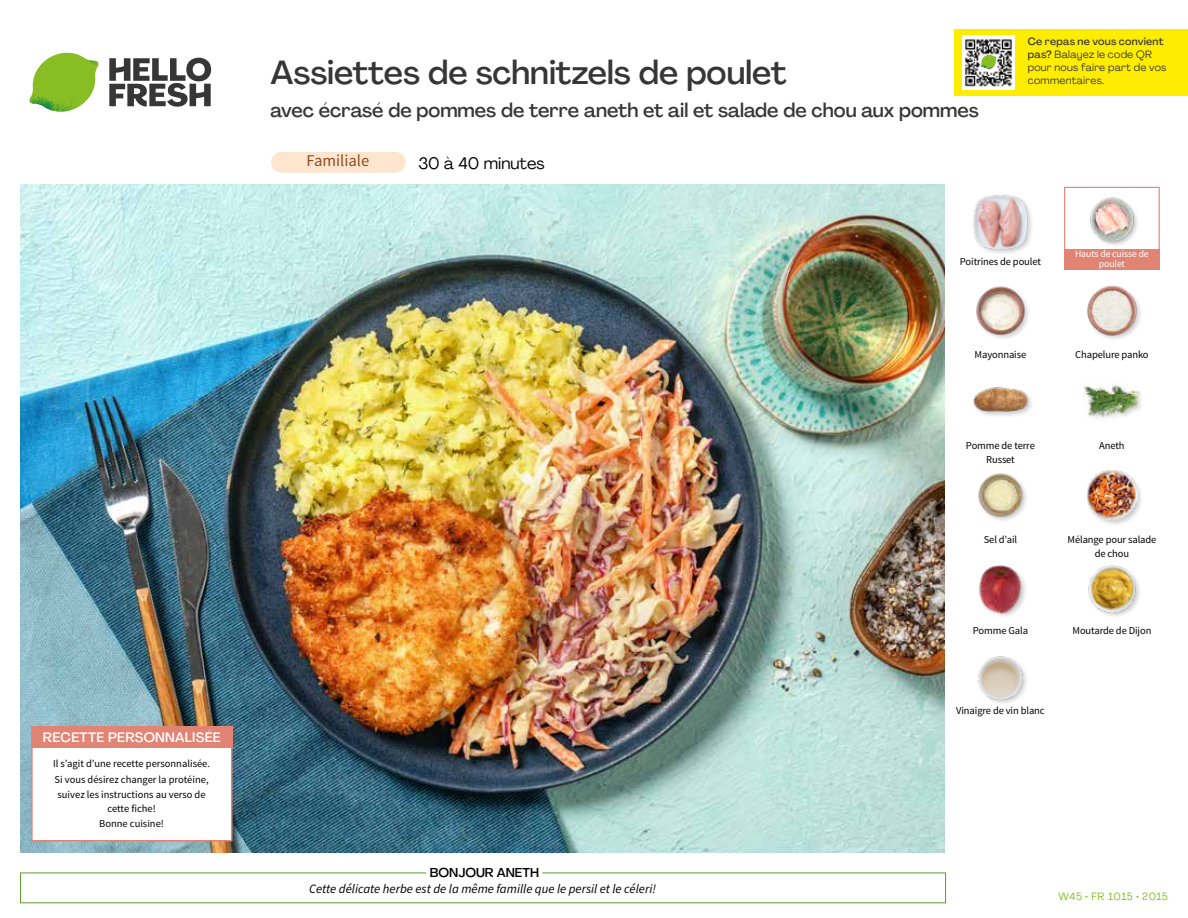
<style>
.page{position:relative;width:1188px;height:918px;background:#fff}
.page>*{position:absolute;margin:0;border:0;box-sizing:border-box;transform-origin:0 0}
.t1{font:500 33px "Agrandir";color:#373636}
.t2{font:500 19.5px "Agrandir";color:#373636}
.t3{font:16.5px "Agrandir";color:#000}
.t4{font:16.5px "Source Sans Pro";color:#944a1e}
.t5{font:500 13.5px "Agrandir";letter-spacing:.02em;color:#fff}
.t6{font:italic 12.75px "Source Sans Pro";color:#000}
.t7{font:500 12.75px "Agrandir";color:#000}
.t8{font:10.5px/15.6px "Source Sans Pro";letter-spacing:-.01em;color:#000;text-align:center}
.t9{font:10.5px/12.8px "Agrandir";letter-spacing:.02em;color:#3c3c3b}
.t10{font:10.5px "Agrandir";letter-spacing:.05em;color:#89bd24}
.t11{font:9.75px/10.5px "Source Sans Pro";letter-spacing:-.01em;color:#fff;text-align:center}
.s1{font-weight:500}
</style>
<div class="page">
<svg style="left:109px;top:57px;width:102px;height:50px"></svg>
<svg style="left:34px;top:53px;width:62px;height:40px"></svg>
<img style="left:67px;top:53px;width:32px;height:26px">
<img style="left:33px;top:75px;width:59px;height:11px">
<img style="left:29px;top:79px;width:61px;height:33px">
<img style="left:65px;top:86px;width:27px;height:25px">
<img style="left:21px;top:184px;width:924px;height:668px">
<div style="left:271px;top:152px;width:135px;height:21px;background:#fde5cf;border-radius:10px"></div>
<img style="left:978px;top:656px;width:49px;height:48px">
<img style="left:1088px;top:565px;width:52px;height:51px">
<div style="left:979px;top:565px;width:49px;height:54px;background:#000;opacity:.2"></div>
<img style="left:979px;top:565px;width:47px;height:49px">
<div style="left:1086px;top:469px;width:58px;height:58px;background:#000;opacity:.2"></div>
<img style="left:1087px;top:470px;width:50px;height:50px">
<img style="left:978px;top:473px;width:48px;height:48px">
<img style="left:1084px;top:384px;width:57px;height:35px">
<div style="left:973px;top:386px;width:61px;height:33px;background:#000;opacity:.2"></div>
<img style="left:973px;top:386px;width:56px;height:29px">
<img style="left:1087px;top:285px;width:54px;height:54px">
<img style="left:976px;top:286px;width:53px;height:52px">
<img style="left:1090px;top:197px;width:48px;height:48px">
<div style="left:973px;top:193px;width:61px;height:63px;background:#000;opacity:.2"></div>
<img style="left:973px;top:193px;width:56px;height:57px">
<div style="left:1064px;top:187px;width:96px;height:72px;border:1px solid #e28474"></div>
<div style="left:1064px;top:249px;width:96px;height:21px;background:#e28474"></div>
<div style="left:31px;top:726px;width:201px;height:115px;background:#fff;border:2px solid #e28474"></div>
<div style="left:31px;top:726px;width:202px;height:22px;background:#e28474"></div>
<div style="left:955px;top:29px;width:233px;height:66px;background:#ffed00"></div>
<img style="left:963px;top:35px;width:52px;height:54px">
<svg style="left:981px;top:55px;width:16px;height:13px"></svg>
<p class="t5" style="left:43px;top:729px;width:179px">RECETTE PERSONNALISÉE</p>
<p class="t8" style="left:53px;top:756px;width:158px;text-align:left">Il s’agit d’une recette personnalisée.<br>Si vous désirez changer la protéine, suivez les instructions au verso de</p>
<p class="t8" style="left:99px;top:801px;width:66px">cette fiche!<br>Bonne cuisine!</p>
<h1 class="t1" style="left:271px;top:52px;width:518px">Assiettes de schnitzels de poulet</h1>
<h2 class="t2" style="left:271px;top:98px;width:710px">avec écrasé de pommes de terre aneth et ail et salade de chou aux pommes</h2>
<h3 class="t3" style="left:418px;top:153px;width:128px">30 à 40 minutes</h3>
<h3 class="t4" style="left:306px;top:151px;width:64px">Familiale</h3>
<p class="t9" style="left:1028px;top:35px;width:140px"><span class="s1">Ce repas ne vous convient pas?</span> Balayez le code QR pour nous faire part de vos commentaires.</p>
<p class="t7" style="left:430px;top:864px;width:111px">BONJOUR ANETH</p>
<p class="t6" style="left:309px;top:880px;width:348px">Cette délicate herbe est de la même famille que le persil et le céleri!</p>
<p class="t8" style="left:960px;top:254px;width:83px">Poitrines de poulet</p>
<p class="t8" style="left:975px;top:346px;width:53px">Mayonnaise</p>
<p class="t11" style="left:1075px;top:248px;width:75px">Hauts de cuisse de poulet</p>
<p class="t8" style="left:1075px;top:346px;width:75px">Chapelure panko</p>
<p class="t8" style="left:966px;top:439px;width:70px;line-height:13.5px">Pomme de terre<br>Russet</p>
<p class="t8" style="left:1099px;top:438px;width:27px">Aneth</p>
<p class="t8" style="left:984px;top:532px;width:35px">Sel d’ail</p>
<p class="t8" style="left:973px;top:623px;width:57px">Pomme Gala</p>
<p class="t8" style="left:1067px;top:533px;width:90px;line-height:13.5px">Mélange pour salade de chou</p>
<p class="t8" style="left:1073px;top:623px;width:80px">Moutarde de Dijon</p>
<p class="t8" style="left:956px;top:703px;width:90px">Vinaigre de vin blanc</p>
<p class="t10" style="left:1059px;top:890px;width:111px">W45 • FR 1015 • 2015</p>
</div>
